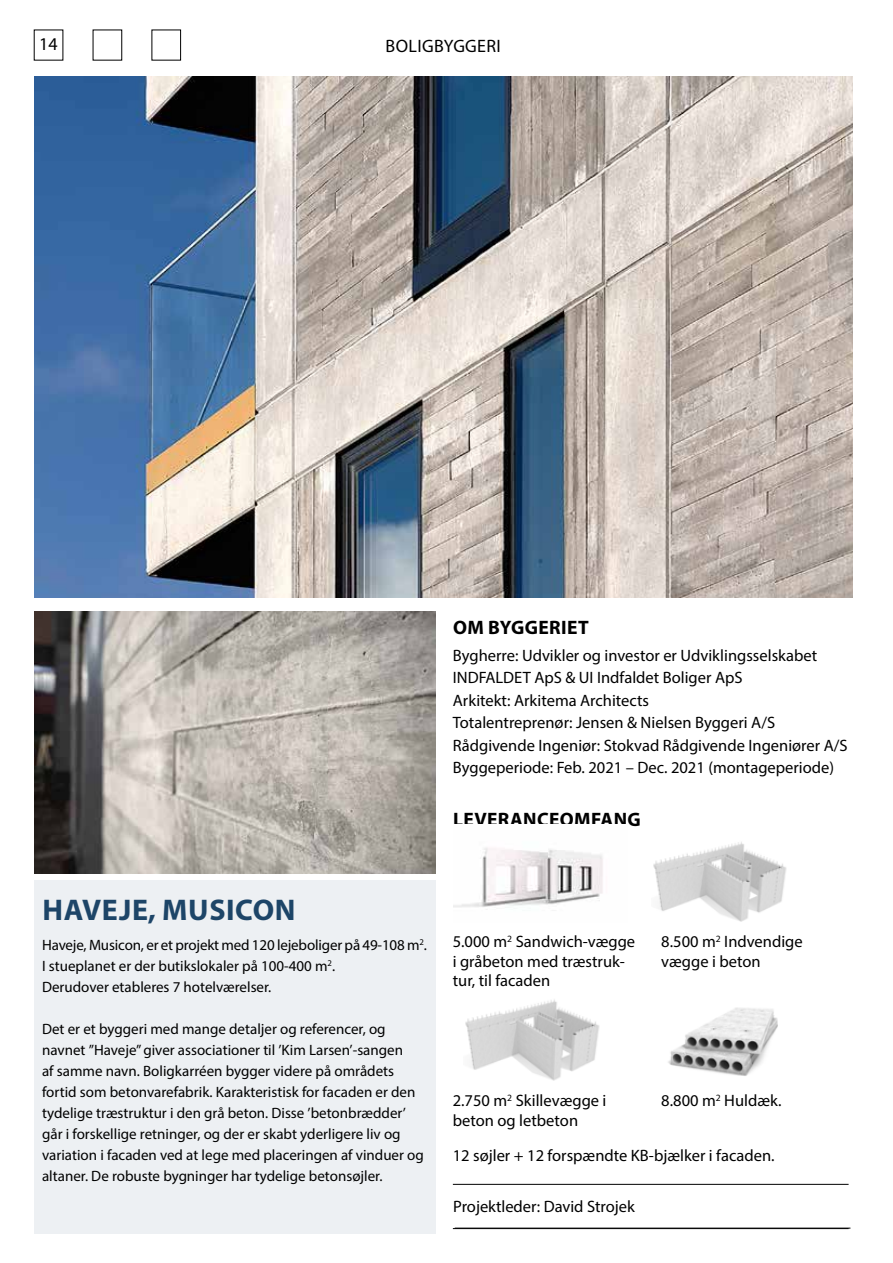
<style>
.page{position:relative;width:893px;height:1263px;background:#fff}
.page>*{position:absolute;margin:0;border:0;box-sizing:border-box;transform-origin:0 0}
.t1{font:700 30px "Myriad Pro";letter-spacing:.02em;color:#1d4568}
.t2{font:700 19.5px "Myriad Pro";letter-spacing:.02em;color:#000}
.t3{font:18px "Myriad Pro";letter-spacing:.02em;color:#000}
.t4{font:16.5px/22.5px "Myriad Pro";color:#000}
.t5{font:15px/21px "Myriad Pro";color:#000}
</style>
<div class="page">
<hr style="left:455px;top:1228px;width:395px;height:1px;background:#000">
<img style="left:465px;top:999px;width:135px;height:82px">
<img style="left:34px;top:77px;width:818px;height:520px">
<div style="left:34px;top:880px;width:401px;height:354px;background:#edf0f3"></div>
<hr style="left:453px;top:1184px;width:396px;height:1px;background:#000">
<hr style="left:453px;top:1228px;width:396px;height:1px;background:#000">
<img style="left:653px;top:842px;width:134px;height:80px">
<img style="left:668px;top:1007px;width:110px;height:69px">
<img style="left:34px;top:612px;width:401px;height:262px">
<img style="left:453px;top:847px;width:150px;height:60px">
<p class="t3" style="left:39px;top:33px;width:20px">14</p>
<p class="t3" style="left:386px;top:35px;width:117px">BOLIGBYGGERI</p>
<h2 class="t2" style="left:453px;top:614px;width:137px">OM BYGGERIET</h2>
<p class="t4" style="left:453px;top:644px;width:396px">Bygherre: Udvikler og investor er Udviklingsselskabet INDFALDET ApS &amp; UI Indfaldet Boliger ApS<br>Arkitekt: Arkitema Architects<br>Totalentreprenør: Jensen &amp; Nielsen Byggeri A/S Rådgivende Ingeniør: Stokvad Rådgivende Ingeniører A/S Byggeperiode: Feb. 2021 – Dec. 2021 (montageperiode)</p>
<h2 class="t2" style="left:453px;top:807px;width:189px">LEVERANCEOMFANG</h2>
<h1 class="t1" style="left:42px;top:890px;width:255px">HAVEJE, MUSICON</h1>
<p class="t5" style="left:42px;top:934px;width:386px">Haveje, Musicon, er et projekt med 120 lejeboliger på 49-108 m<sup>2</sup>.<br>I stueplanet er der butikslokaler på 100-400 m<sup>2</sup>.<br>Derudover etableres 7 hotelværelser.</p>
<p class="t5" style="left:42px;top:1018px;width:383px">Det er et byggeri med mange detaljer og referencer, og navnet ”Haveje” giver associationer til ’Kim Larsen’-sangen<br>af samme navn. Boligkarréen bygger videre på områdets fortid som betonvarefabrik. Karakteristisk for facaden er den tydelige træstruktur i den grå beton. Disse ’betonbrædder’ går i forskellige retninger, og der er skabt yderligere liv og variation i facaden ved at lege med placeringen af vinduer og altaner. De robuste bygninger har tydelige betonsøjler.</p>
<p class="t4" style="left:453px;top:932px;width:184px;line-height:19.5px">5.000 m<sup>2</sup> Sandwich-vægge i gråbeton med træstruk&shy;tur, til facaden</p>
<p class="t4" style="left:661px;top:932px;width:143px;line-height:19.5px">8.500 m<sup>2</sup> Indvendige vægge i beton</p>
<p class="t4" style="left:453px;top:1090px;width:155px;line-height:19.5px">2.750 m<sup>2</sup> Skillevægge i beton og letbeton</p>
<p class="t4" style="left:453px;top:1143px;width:323px">12 søjler + 12 forspændte KB-bjælker i facaden.</p>
<p class="t4" style="left:661px;top:1089px;width:122px">8.800 m<sup>2</sup> Huldæk.</p>
<p class="t4" style="left:453px;top:1195px;width:183px">Projektleder: David Strojek</p>
</div>
